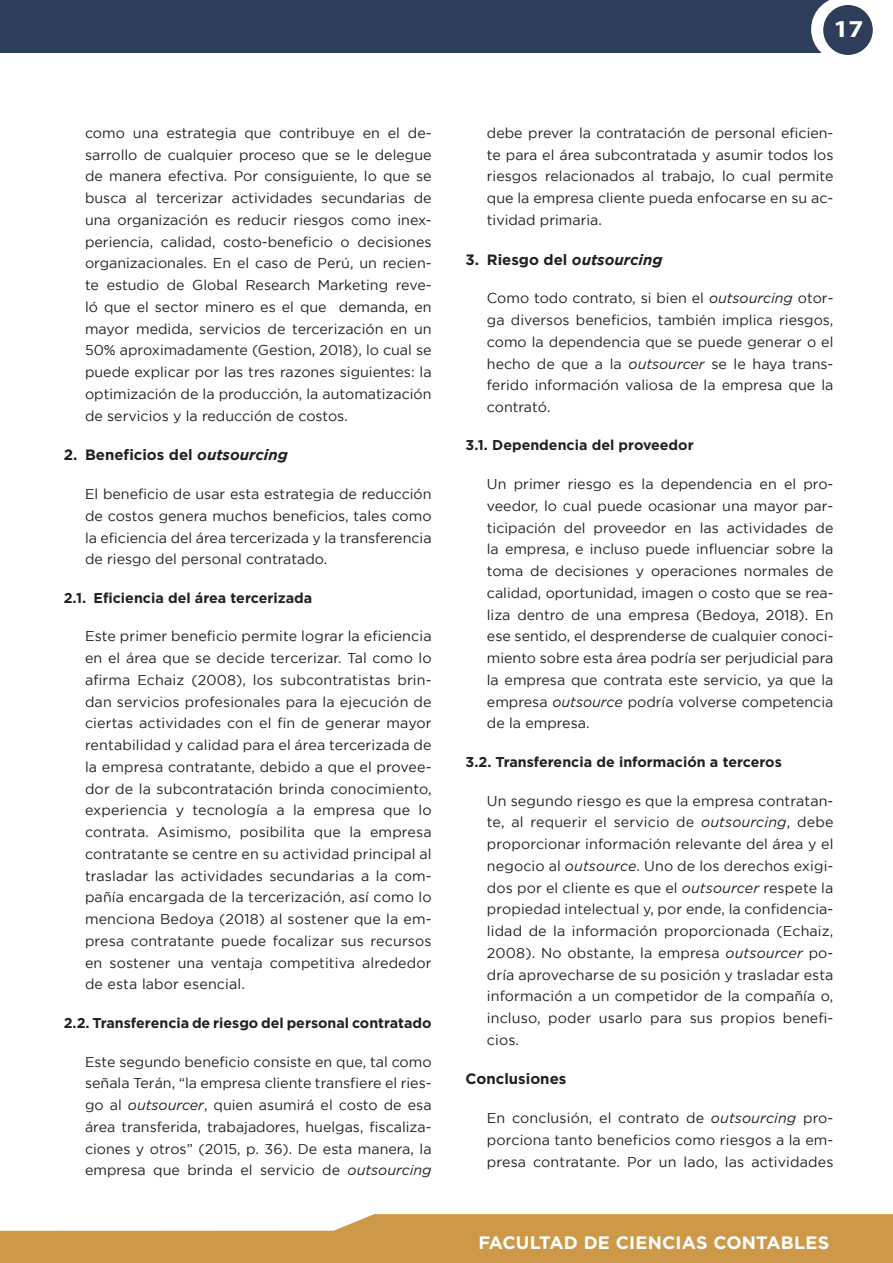
<style>
.page{position:relative;width:893px;height:1263px;background:#fff}
.page>*{position:absolute;margin:0;border:0;box-sizing:border-box;transform-origin:0 0}
.t1{font:700 24.3px "Myriad Pro";color:#fff;scale:1.11 1}
.t2{font:700 18px "Gotham";letter-spacing:.01em;color:#fff}
.t3{font:700 15px "Gotham";color:#231f20}
.t4{font:14.25px/21.8px "Gotham";color:#231f20;text-align:justify}
.t5{font:700 14.25px "Gotham";color:#231f20}
.s1{font-style:italic}
</style>
<div class="page">
<svg style="left:0;top:1214px;width:893px;height:49px;background:#d3a660"></svg>
<div style="left:0;top:0;width:893px;height:53px;background:#2e3d59"></div>
<svg style="left:811px;top:0;width:82px;height:55px;background:#ebecef"></svg>
<div style="left:823px;top:5px;width:50px;height:50px;background:#2e3d59;border-radius:50%"></div>
<h1 class="t1" style="left:833px;top:13px;width:28px">17</h1>
<p class="t4" style="left:85px;top:122px;width:348px">como una estrategia que contribuye en el de&shy;sarrollo de cualquier proceso que se le delegue de manera efectiva. Por consiguiente, lo que se busca al tercerizar actividades secundarias de una organización es reducir riesgos como inex&shy;periencia, calidad, costo-beneficio o decisiones organizacionales. En el caso de Perú, un recien&shy;te estudio de Global Research Marketing reve&shy;ló que el sector minero es el que demanda, en mayor medida, servicios de tercerización en un 50% aproximadamente (Gestion, 2018), lo cual se puede explicar por las tres razones siguientes: la optimización de la producción, la automatización de servicios y la reducción de costos.</p>
<p class="t3" style="left:64px;top:446px;width:226px">2. Beneficios del <span class="s1">outsourcing</span></p>
<p class="t4" style="left:85px;top:483px;width:348px">El beneficio de usar esta estrategia de reducción de costos genera muchos beneficios, tales como la eficiencia del área tercerizada y la transferencia de riesgo del personal contratado.</p>
<p class="t5" style="left:64px;top:589px;width:250px">2.1. Eficiencia del área tercerizada</p>
<p class="t4" style="left:85px;top:625px;width:348px">Este primer beneficio permite lograr la eficiencia en el área que se decide tercerizar. Tal como lo afirma Echaiz (2008), los subcontratistas brin&shy;dan servicios profesionales para la ejecución de ciertas actividades con el fin de generar mayor rentabilidad y calidad para el área tercerizada de la empresa contratante, debido a que el provee&shy;dor de la subcontratación brinda conocimiento, experiencia y tecnología a la empresa que lo contrata. Asimismo, posibilita que la empresa contratante se centre en su actividad principal al trasladar las actividades secundarias a la com&shy;pañía encargada de la tercerización, así como lo menciona Bedoya (2018) al sostener que la em&shy;presa contratante puede focalizar sus recursos en sostener una ventaja competitiva alrededor de esta labor esencial.</p>
<p class="t5" style="left:64px;top:1014px;width:369px">2.2. Transferencia de riesgo del personal contratado</p>
<p class="t4" style="left:85px;top:1050px;width:348px">Este segundo beneficio consiste en que, tal como señala Terán, “la empresa cliente transfiere el ries&shy;go al <span class="s1">outsourcer</span>, quien asumirá el costo de esa área transferida, trabajadores, huelgas, fiscaliza&shy;ciones y otros” (2015, p. 36). De esta manera, la empresa que brinda el servicio de <span class="s1">outsourcing</span></p>
<p class="t4" style="left:487px;top:122px;width:348px">debe prever la contratación de personal eficien&shy;te para el área subcontratada y asumir todos los riesgos relacionados al trabajo, lo cual permite que la empresa cliente pueda enfocarse en su ac&shy;tividad primaria.</p>
<p class="t3" style="left:466px;top:250px;width:198px">3. Riesgo del <span class="s1">outsourcing</span></p>
<p class="t4" style="left:487px;top:287px;width:348px">Como todo contrato, si bien el <span class="s1">outsourcing</span> otor&shy;ga diversos beneficios, también implica riesgos, como la dependencia que se puede generar o el hecho de que a la <span class="s1">outsourcer</span> se le haya trans&shy;ferido información valiosa de la empresa que la contrató.</p>
<p class="t5" style="left:466px;top:437px;width:230px">3.1. Dependencia del proveedor</p>
<p class="t4" style="left:487px;top:473px;width:348px">Un primer riesgo es la dependencia en el pro&shy;veedor, lo cual puede ocasionar una mayor par&shy;ticipación del proveedor en las actividades de la empresa, e incluso puede influenciar sobre la toma de decisiones y operaciones normales de calidad, oportunidad, imagen o costo que se rea&shy;liza dentro de una empresa (Bedoya, 2018). En ese sentido, el desprenderse de cualquier conoci&shy;miento sobre esta área podría ser perjudicial para la empresa que contrata este servicio, ya que la empresa <span class="s1">outsource</span> podría volverse competencia de la empresa.</p>
<p class="t5" style="left:466px;top:753px;width:318px">3.2. Transferencia de información a terceros</p>
<p class="t4" style="left:487px;top:789px;width:348px">Un segundo riesgo es que la empresa contratan&shy;te, al requerir el servicio de <span class="s1">outsourcing</span>, debe proporcionar información relevante del área y el negocio al <span class="s1">outsource</span>. Uno de los derechos exigi&shy;dos por el cliente es que el <span class="s1">outsourcer</span> respete la propiedad intelectual y, por ende, la confidencia&shy;lidad de la información proporcionada (Echaiz, 2008). No obstante, la empresa <span class="s1">outsourcer</span> po&shy;dría aprovecharse de su posición y trasladar esta información a un competidor de la compañía o, incluso, poder usarlo para sus propios benefi&shy;cios.</p>
<p class="t3" style="left:466px;top:1070px;width:102px">Conclusiones</p>
<p class="t4" style="left:487px;top:1107px;width:348px">En conclusión, el contrato de <span class="s1">outsourcing</span> pro&shy;porciona tanto beneficios como riesgos a la em&shy;presa contratante. Por un lado, las actividades</p>
<p class="t2" style="left:478px;top:1232px;width:352px">FACULTAD DE CIENCIAS CONTABLES</p>
</div>
